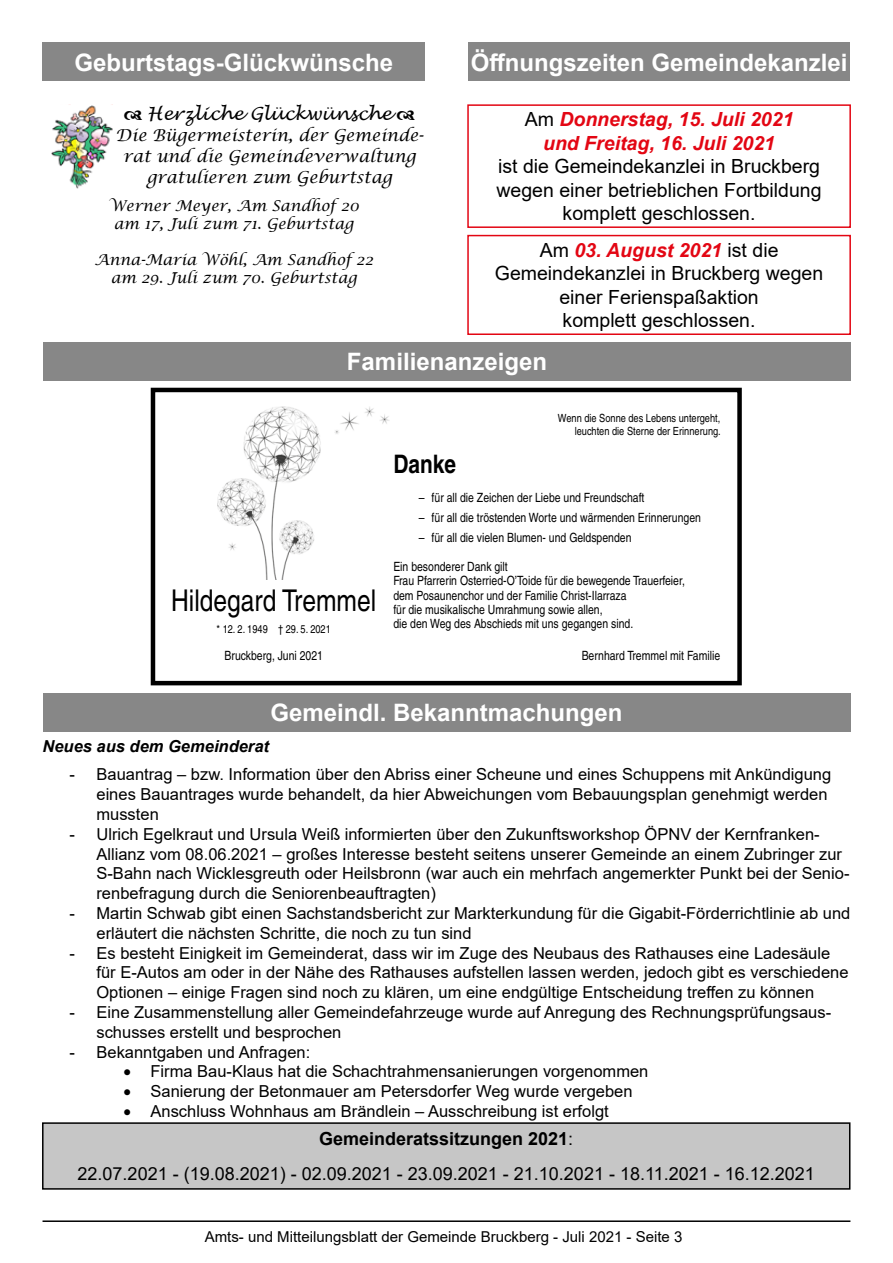
<style>
.page{position:relative;width:893px;height:1263px;background:#fff}
.page>*{position:absolute;margin:0;border:0;box-sizing:border-box;transform-origin:0 0}
.t1{font:condensed 30px "Helvetica";color:#000}
.t2{font:700 condensed 25.5px "Helvetica";color:#000}
.t3{font:700 24px "Arial";color:#fff}
.t4{font:19.5px/23.4px "Arial";color:#000;text-align:center}
.t5{font:italic 700 19.5px/23.4px "Arial";color:#e30613;text-align:center}
.t6{font:18px/34.2px "Arial";color:#000;text-align:center}
.t7{font:italic 18px "Lucida Handwriting";color:#000}
.t8{font:16.5px/19.8px "Arial";color:#000}
.t9{font:italic 16.5px/21px "Lucida Calligraphy";color:#000;text-align:center}
.t10{font:italic 700 16.5px "Arial";color:#000}
.t11{font:italic 15px/18px "Lucida Calligraphy";color:#000;text-align:center}
.t12{font:15px "Arial";color:#000}
.t13{font:condensed 12.75px/14.2px "Helvetica";color:#000}
.t14{font:condensed 11.25px/12.8px "Helvetica";color:#000;text-align:right}
.s1{font-weight:400;font-style:normal;color:#000}
.s2{font-weight:700;font-style:italic;color:#e30613}
.s3{font-weight:700}
</style>
<div class="page">
<hr style="left:43px;top:1220px;width:807px;height:2px;background:#000">
<div style="left:43px;top:43px;width:382px;height:38px;background:#878787"></div>
<img style="left:51px;top:104px;width:62px;height:84px">
<div style="left:468px;top:43px;width:382px;height:38px;background:#878787"></div>
<div style="left:467px;top:104px;width:384px;height:124px;border:2px solid #e30613"></div>
<div style="left:43px;top:342px;width:808px;height:38px;background:#878787"></div>
<div style="left:43px;top:1123px;width:807px;height:66px;background:#c6c6c6"></div>
<div style="left:42px;top:1122px;width:808px;height:68px;border:2px solid #000"></div>
<div style="left:467px;top:235px;width:384px;height:100px;border:2px solid #e30613"></div>
<div style="left:43px;top:693px;width:807px;height:38px;background:#878787"></div>
<div style="left:151px;top:388px;width:591px;height:297px;border:4px solid #000"></div>
<img style="left:218px;top:406px;width:171px;height:174px">
<h3 class="t3" style="left:74px;top:45px;width:320px">Geburtstags-Glückwünsche</h3>
<p class="t7" style="left:147px;top:103px;width:246px">Herzliche Glückwünsche</p>
<p class="t9" style="left:116px;top:125px;width:310px">Die Bügermeisterin, der Gemeinde&shy;rat und die Gemeindeverwaltung gratulieren zum Geburtstag</p>
<p class="t11" style="left:109px;top:197px;width:252px">Werner Meyer, Am Sandhof 20 am 17, Juli zum 71. Geburtstag</p>
<p class="t11" style="left:94px;top:251px;width:280px">Anna-Maria Wöhl, Am Sandhof 22 am 29. Juli zum 70. Geburtstag</p>
<h3 class="t3" style="left:471px;top:45px;width:378px">Öffnungszeiten Gemeindekanzlei</h3>
<p class="t5" style="left:525px;top:108px;width:270px"><span class="s1">Am</span> Donnerstag, 15. Juli 2021 und Freitag, 16. Juli 2021</p>
<p class="t4" style="left:496px;top:155px;width:327px">ist die Gemeindekanzlei in Bruckberg wegen einer betrieblichen Fortbildung komplett geschlossen.</p>
<p class="t4" style="left:495px;top:238px;width:330px">Am <span class="s2">03. August 2021</span> ist die<br>Gemeindekanzlei in Bruckberg wegen einer Ferienspaßaktion<br>komplett geschlossen.</p>
<h3 class="t3" style="left:347px;top:345px;width:202px">Familienanzeigen</h3>
<p class="t14" style="left:558px;top:412px;width:164px">Wenn die Sonne des Lebens untergeht, leuchten die Sterne der Erinnerung.</p>
<h1 class="t1" style="left:171px;top:583px;width:207px">Hildegard Tremmel</h1>
<p class="t14" style="left:217px;top:622px;width:116px">* 12. 2. 1949 † 29. 5. 2021</p>
<p class="t13" style="left:224px;top:648px;width:100px">Bruckberg, Juni 2021</p>
<h2 class="t2" style="left:393px;top:449px;width:64px">Danke</h2>
<p class="t13" style="left:419px;top:490px;width:227px">– für all die Zeichen der Liebe und Freundschaft</p>
<p class="t13" style="left:419px;top:511px;width:284px">– für all die tröstenden Worte und wärmenden Erinnerungen</p>
<p class="t13" style="left:419px;top:531px;width:214px">– für all die vielen Blumen- und Geldspenden</p>
<p class="t13" style="left:393px;top:559px;width:293px">Ein besonderer Dank gilt<br>Frau Pfarrerin Osterried-O’Toide für die bewegende Trauerfeier, dem Posaunenchor und der Familie Christ-Ilarraza<br>für die musikalische Umrahmung sowie allen,<br>die den Weg des Abschieds mit uns gegangen sind.</p>
<p class="t13" style="left:582px;top:648px;width:140px">Bernhard Tremmel mit Familie</p>
<h3 class="t3" style="left:270px;top:695px;width:354px">Gemeindl. Bekanntmachungen</h3>
<p class="t10" style="left:42px;top:735px;width:228px">Neues aus dem Gemeinderat</p>
<p class="t8" style="left:96px;top:764px;width:736px;text-indent:-27px">- Bauantrag – bzw. Information über den Abriss einer Scheune und eines Schuppens mit Ankündigung eines Bauantrages wurde behandelt, da hier Abweichungen vom Bebauungsplan genehmigt werden mussten</p>
<p class="t8" style="left:96px;top:824px;width:754px;text-indent:-27px">- Ulrich Egelkraut und Ursula Weiß informierten über den Zukunftsworkshop ÖPNV der Kernfranken-Allianz vom 08.06.2021 – großes Interesse besteht seitens unserer Gemeinde an einem Zubringer zur S-Bahn nach Wicklesgreuth oder Heilsbronn (war auch ein mehrfach angemerkter Punkt bei der Senio&shy;renbefragung durch die Seniorenbeauftragten)</p>
<p class="t8" style="left:96px;top:903px;width:755px;text-indent:-27px">- Martin Schwab gibt einen Sachstandsbericht zur Markterkundung für die Gigabit-Förderrichtlinie ab und erläutert die nächsten Schritte, die noch zu tun sind</p>
<p class="t8" style="left:96px;top:943px;width:754px;text-indent:-27px">- Es besteht Einigkeit im Gemeinderat, dass wir im Zuge des Neubaus des Rathauses eine Ladesäule für E-Autos am oder in der Nähe des Rathauses aufstellen lassen werden, jedoch gibt es verschiedene<br>Optionen – einige Fragen sind noch zu klären, um eine endgültige Entscheidung treffen zu können</p>
<p class="t8" style="left:96px;top:1002px;width:736px;text-indent:-27px">- Eine Zusammenstellung aller Gemeindefahrzeuge wurde auf Anregung des Rechnungsprüfungsaus&shy;schusses erstellt und besprochen</p>
<p class="t8" style="left:69px;top:1042px;width:242px">- Bekanntgaben und Anfragen:</p>
<p class="t8" style="left:123px;top:1061px;width:526px">• Firma Bau-Klaus hat die Schachtrahmensanierungen vorgenommen</p>
<p class="t8" style="left:123px;top:1081px;width:511px">• Sanierung der Betonmauer am Petersdorfer Weg wurde vergeben</p>
<p class="t8" style="left:123px;top:1101px;width:487px">• Anschluss Wohnhaus am Brändlein – Ausschreibung ist erfolgt</p>
<p class="t6" style="left:78px;top:1122px;width:739px"><span class="s3">Gemeinderatssitzungen 2021</span>:<br>22.07.2021 - (19.08.2021) - 02.09.2021 - 23.09.2021 - 21.10.2021 - 18.11.2021 - 16.12.2021</p>
<p class="t12" style="left:205px;top:1226px;width:479px">Amts- und Mitteilungsblatt der Gemeinde Bruckberg - Juli 2021 - Seite 3</p>
</div>
